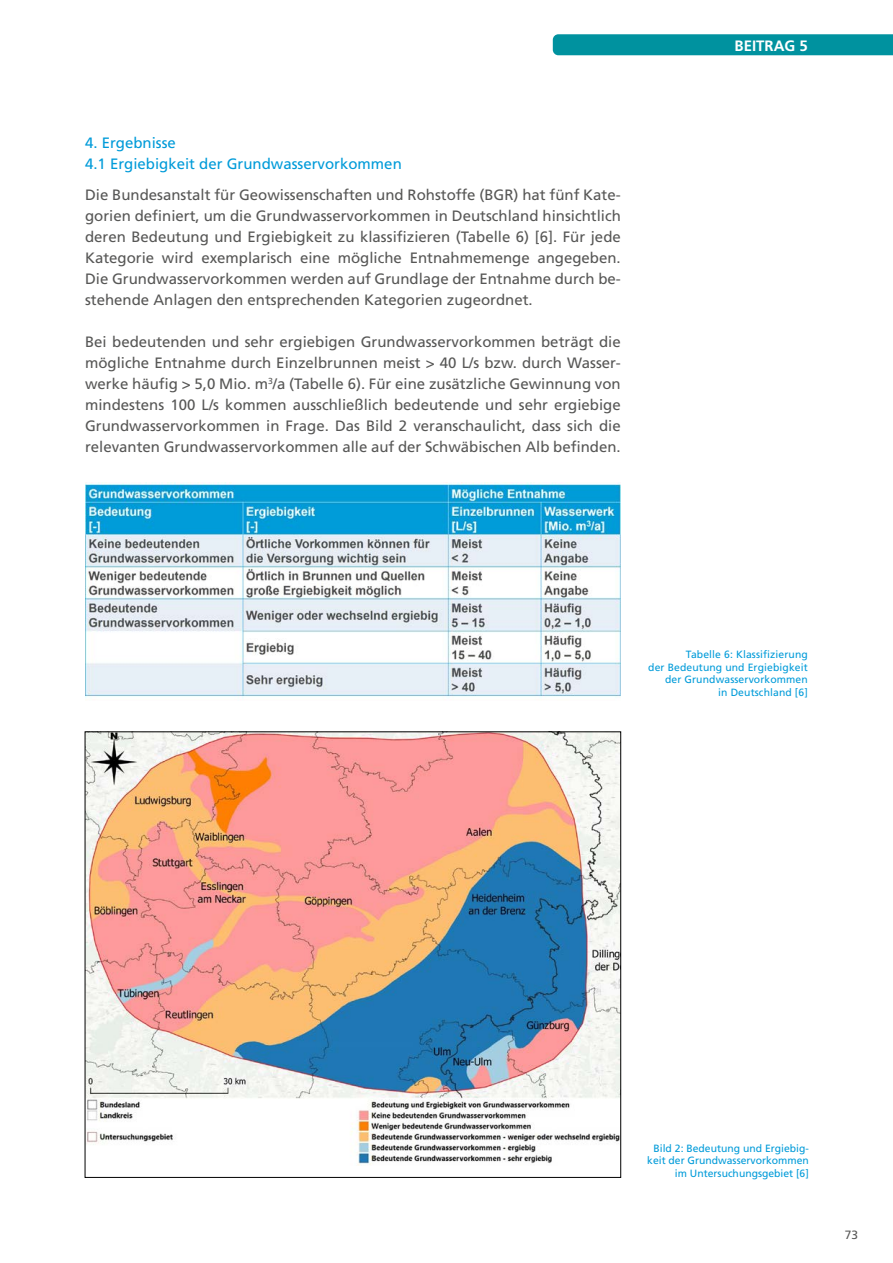
<style>
.page{position:relative;width:893px;height:1263px;background:#fff}
.page>*{position:absolute;margin:0;border:0;box-sizing:border-box;transform-origin:0 0}
.Ueberschrift_Blau{font:15px/21px "Frutiger LT Std";color:#575756;text-align:justify}
.Ueberschrift_Blau-2{font:15px "Frutiger LT Std";color:#009bd9}
.t1{font:700 15px "Frutiger LT Std";color:#fff}
.t2{font:12px "Frutiger LT Std";color:#575756}
.Bildunterschrift_Bla{font:10.5px/12.6px "Frutiger LT Std";letter-spacing:.01em;color:#009bd9;text-align:right}
</style>
<div class="page">
<div style="left:553px;top:34px;width:340px;height:21px;background:#00929f"></div>
<img style="left:85px;top:482px;width:536px;height:216px">
<img style="left:87px;top:734px;width:532px;height:432px">
<p class="Ueberschrift_Blau-2" style="left:85px;top:134px;width:92px">4. Ergebnisse</p>
<p class="Ueberschrift_Blau-2" style="left:85px;top:155px;width:318px">4.1 Ergiebigkeit der Grundwasservorkommen</p>
<p class="Ueberschrift_Blau" style="left:85px;top:185px;width:537px">Die Bundesanstalt für Geowissenschaften und Rohstoffe (BGR) hat fünf Kate&shy;gorien definiert, um die Grundwasservorkommen in Deutschland hinsichtlich deren Bedeutung und Ergiebigkeit zu klassifizieren (Tabelle 6) [6]. Für jede Kategorie wird exemplarisch eine mögliche Entnahmemenge angegeben.<br>Die Grundwasservorkommen werden auf Grundlage der Entnahme durch be&shy;stehende Anlagen den entsprechenden Kategorien zugeordnet.</p>
<p class="Ueberschrift_Blau" style="left:85px;top:332px;width:537px">Bei bedeutenden und sehr ergiebigen Grundwasservorkommen beträgt die mögliche Entnahme durch Einzelbrunnen meist &gt; 40 L/s bzw. durch Wasser&shy;werke häufig &gt; 5,0 Mio. m<sup>3</sup>/a (Tabelle 6). Für eine zusätzliche Gewinnung von mindestens 100 L/s kommen ausschließlich bedeutende und sehr ergiebige Grundwasservorkommen in Frage. Das Bild 2 veranschaulicht, dass sich die relevanten Grundwasservorkommen alle auf der Schwäbischen Alb befinden.</p>
<p class="t1" style="left:735px;top:37px;width:75px">BEITRAG 5</p>
<p class="Bildunterschrift_Bla" style="left:648px;top:648px;width:161px">Tabelle 6: Klassifizierung<br>der Bedeutung und Ergiebigkeit der Grundwasservorkommen<br>in Deutschland [6]</p>
<p class="Bildunterschrift_Bla" style="left:647px;top:1142px;width:163px">Bild 2: Bedeutung und Ergiebig&shy;keit der Grundwasservorkommen im Untersuchungsgebiet [6]</p>
<p class="t2" style="left:845px;top:1227px;width:15px">73</p>
</div>
